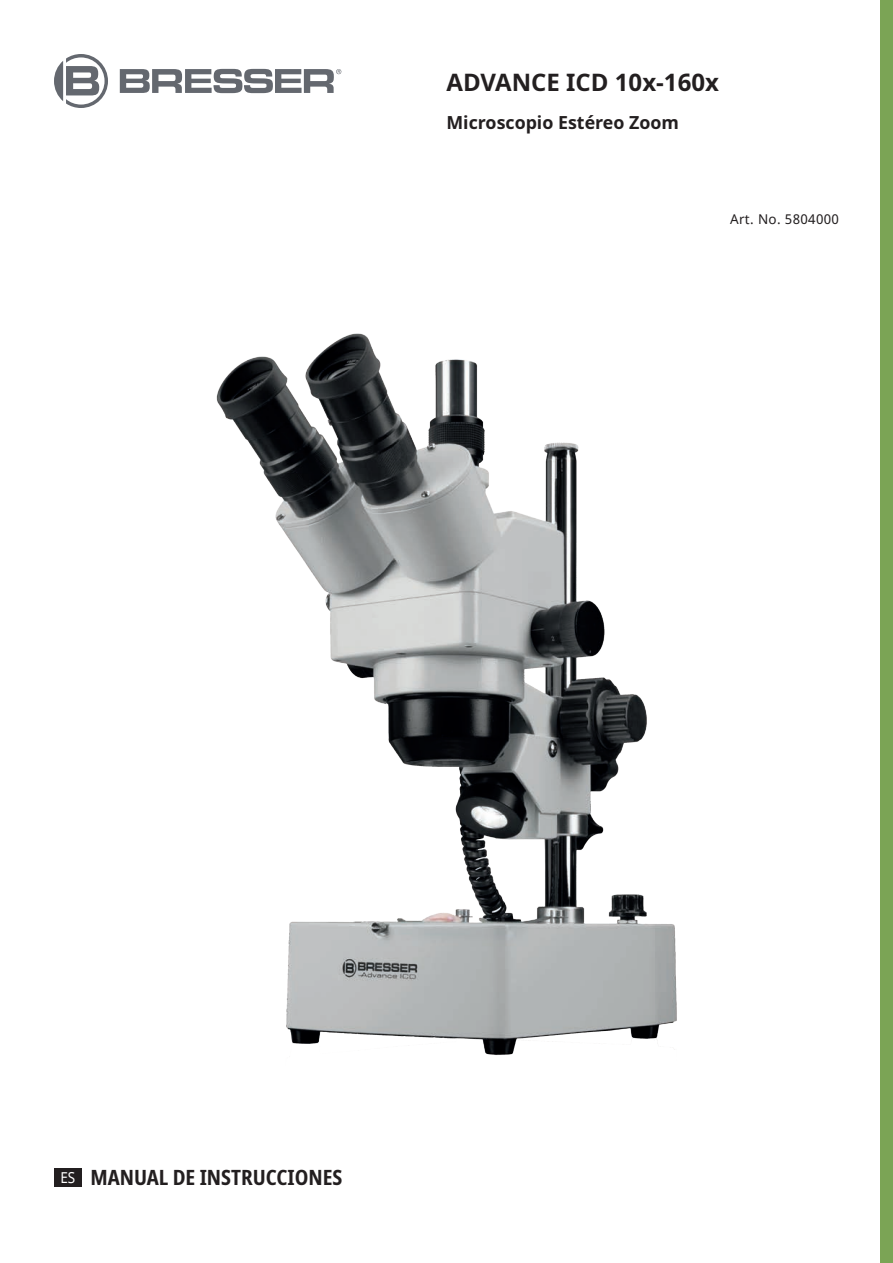
<style>
.page{position:relative;width:893px;height:1263px;background:#fff}
.page>*{position:absolute;margin:0;border:0;box-sizing:border-box;transform-origin:0 0}
.t1{font:700 24px "Noto Sans";color:#231f20}
.t2{font:700 condensed 21px "Noto Sans";color:#231f20}
.t3{font:700 18px "Noto Sans";color:#231f20}
.t4{font:15px "Noto Sans";color:#fff;scale:.9 1}
.t5{font:13.5px "Noto Sans";letter-spacing:.025em;color:#231f20}
</style>
<div class="page">
<svg style="left:120px;top:69px;width:221px;height:24px"></svg>
<svg style="left:54px;top:54px;width:54px;height:54px"></svg>
<div style="left:880px;top:0;width:13px;height:1263px;background:#7ba455"></div>
<div style="left:54px;top:1168px;width:28px;height:18px;background:#231f20"></div>
<img style="left:216px;top:333px;width:461px;height:722px">
<p class="t1" style="left:446px;top:65px;width:274px">ADVANCE ICD 10x-160x</p>
<p class="t3" style="left:446px;top:110px;width:234px">Microscopio Estéreo Zoom</p>
<p class="t5" style="left:730px;top:210px;width:110px">Art. No. 5804000</p>
<p class="t4" style="left:60px;top:1167px;width:18px">ES</p>
<p class="t2" style="left:90px;top:1162px;width:254px">MANUAL DE INSTRUCCIONES</p>
</div>
